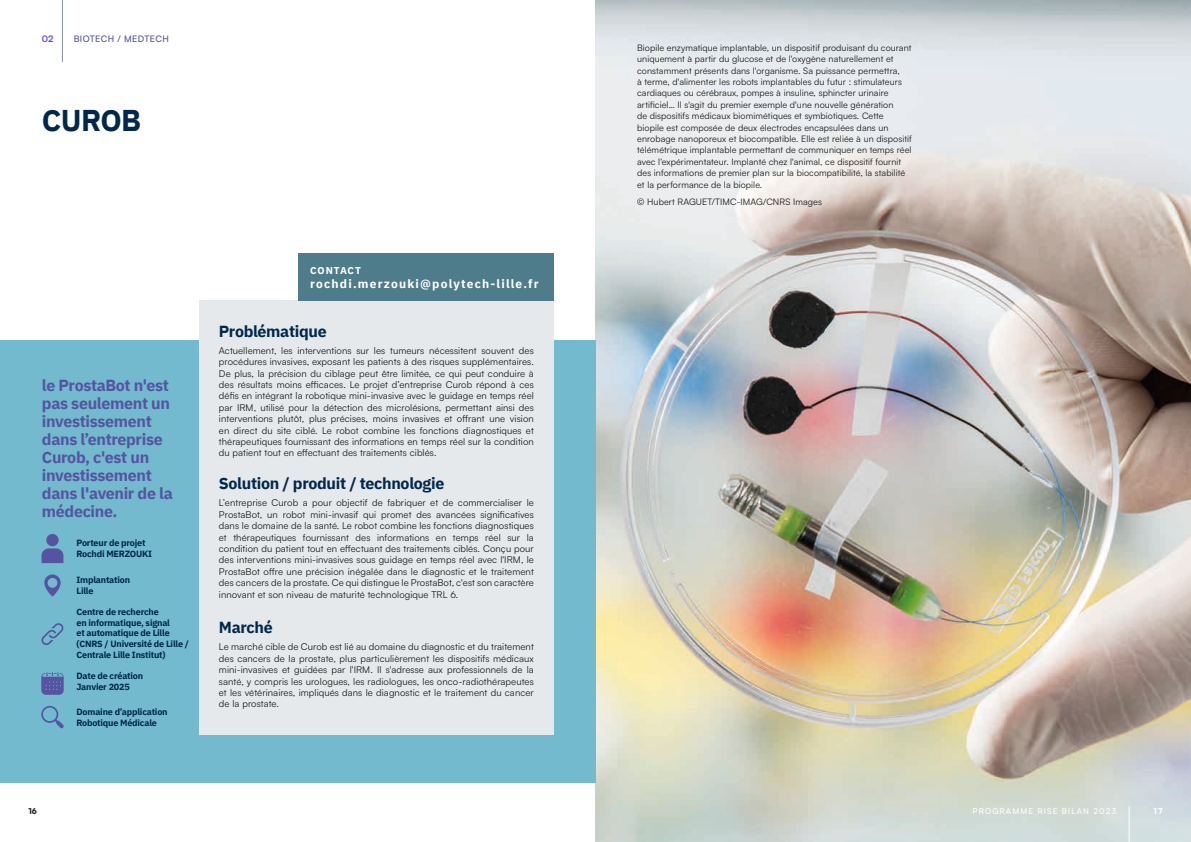
<style>
.page{position:relative;width:1191px;height:842px;background:#fff}
.page>*{position:absolute;margin:0;border:0;box-sizing:border-box;transform-origin:0 0}
.t1{font:700 30px "IBM Plex Sans";letter-spacing:-.02em;color:#00284b}
.t2{font:700 16px/18px "IBM Plex Sans";letter-spacing:-.02em;color:#5654a0}
.t3{font:700 16px "IBM Plex Sans";letter-spacing:-.02em;color:#00284b}
.t4{font:700 12px "IBM Plex Sans";letter-spacing:.1em;color:#fff}
.t5{font:700 10px "IBM Plex Sans";letter-spacing:.095em;color:#fff}
.t6{font:9.5px/11.4px "Satoshi";letter-spacing:.01em;color:#1d1d1b;text-align:justify}
.t7{font:9px/11.4px "Satoshi";letter-spacing:.01em;color:#1d1d1b}
.t8{font:700 9px/10.8px "IBM Plex Sans";letter-spacing:-.02em;color:#00284b}
.t9{font:500 9px "Satoshi";letter-spacing:.04em;color:#5654a0}
.t10{font:700 9px "Satoshi";color:#6941eb}
.t11{font:500 8px "Satoshi";letter-spacing:.14em;color:#fff}
.t12{font:900 8px "Satoshi";color:#1d1d1b}
.t13{font:900 8px "Satoshi";color:#fff}
</style>
<div class="page">
<img style="left:595px;top:0;width:596px;height:842px">
<div style="left:0;top:340px;width:595px;height:442px;background:#73bacf"></div>
<div style="left:199px;top:301px;width:355px;height:434px;background:#e6e9ec"></div>
<svg style="left:41px;top:672px;width:22px;height:22px"></svg>
<svg style="left:44px;top:574px;width:17px;height:22px"></svg>
<div style="left:48px;top:578px;width:9px;height:10px;background:#75bad0;border-radius:50%"></div>
<div style="left:46px;top:534px;width:13px;height:12px;background:#5654a0;border-radius:50%"></div>
<svg style="left:42px;top:548px;width:21px;height:15px"></svg>
<svg style="left:41px;top:706px;width:23px;height:22px"></svg>
<svg style="left:41px;top:623px;width:23px;height:22px"></svg>
<hr style="left:1128px;top:806px;width:1px;height:36px;background:#fff">
<hr style="left:62px;top:0;width:1px;height:62px;background:#8495a1">
<div style="left:299px;top:253px;width:255px;height:48px;background:#4e7c8a"></div>
<p class="t10" style="left:42px;top:32px;width:13px">02</p>
<p class="t9" style="left:74px;top:32px;width:97px">BIOTECH / MEDTECH</p>
<h1 class="t1" style="left:42px;top:97px;width:101px">CUROB</h1>
<h2 class="t2" style="left:42px;top:375px;width:132px">le ProstaBot n'est pas seulement un investissement dans l’entreprise<br>Curob, c'est un investissement dans l'avenir de la médecine.</h2>
<p class="t8" style="left:76px;top:537px;width:77px">Porteur de projet<br>Rochdi MERZOUKI</p>
<p class="t8" style="left:76px;top:574px;width:55px">Implantation<br>Lille</p>
<p class="t8" style="left:76px;top:605px;width:114px">Centre de recherche<br>en informatique, signal<br>et automatique de Lille (CNRS / Université de Lille /<br>Centrale Lille Institut)</p>
<p class="t8" style="left:76px;top:670px;width:68px">Date de création<br>Janvier 2025</p>
<p class="t8" style="left:76px;top:705px;width:93px">Domaine d’application<br>Robotique Médicale</p>
<p class="t5" style="left:310px;top:262px;width:52px">CONTACT</p>
<p class="t4" style="left:310px;top:274px;width:230px">rochdi.merzouki@polytech-lille.fr</p>
<h2 class="t3" style="left:219px;top:318px;width:109px">Problématique</h2>
<p class="t6" style="left:219px;top:344px;width:316px">Actuellement, les interventions sur les tumeurs nécessitent souvent des procédures invasives, exposant les patients à des risques supplémentaires.<br>De plus, la précision du ciblage peut être limitée, ce qui peut conduire à des résultats moins efficaces. Le projet d’entreprise Curob répond à ces défis en intégrant la robotique mini-invasive avec le guidage en temps réel par IRM, utilisé pour la détection des microlésions, permettant ainsi des interventions plutôt, plus précises, moins invasives et offrant une vision en direct du site ciblé. Le robot combine les fonctions diagnostiques et thérapeutiques fournissant des informations en temps réel sur la condition du patient tout en effectuant des traitements ciblés.</p>
<h2 class="t3" style="left:219px;top:471px;width:227px">Solution / produit / technologie</h2>
<p class="t6" style="left:219px;top:497px;width:316px">L’entreprise Curob a pour objectif de fabriquer et de commercialiser le ProstaBot, un robot mini-invasif qui promet des avancées significatives dans le domaine de la santé. Le robot combine les fonctions diagnostiques et thérapeutiques fournissant des informations en temps réel sur la condition du patient tout en effectuant des traitements ciblés. Conçu pour des interventions mini-invasives sous guidage en temps réel avec l'IRM, le ProstaBot offre une précision inégalée dans le diagnostic et le traitement des cancers de la prostate. Ce qui distingue le ProstaBot, c'est son caractère innovant et son niveau de maturité technologique TRL 6.</p>
<h2 class="t3" style="left:219px;top:615px;width:55px">Marché</h2>
<p class="t6" style="left:219px;top:641px;width:316px">Le marché cible de Curob est lié au domaine du diagnostic et du traitement des cancers de la prostate, plus particulièrement les dispositifs médicaux mini-invasives et guidées par l'IRM. Il s'adresse aux professionnels de la santé, y compris les urologues, les radiologues, les onco-radiothérapeutes et les vétérinaires, impliqués dans le diagnostic et le traitement du cancer de la prostate.</p>
<p class="t7" style="left:637px;top:41px;width:276px">Biopile enzymatique implantable, un dispositif produisant du courant uniquement à partir du glucose et de l'oxygène naturellement et constamment présents dans l'organisme. Sa puissance permettra,<br>à terme, d'alimenter les robots implantables du futur : stimulateurs cardiaques ou cérébraux, pompes à insuline, sphincter urinaire artificiel… Il s'agit du premier exemple d'une nouvelle génération<br>de dispositifs médicaux biomimétiques et symbiotiques. Cette biopile est composée de deux électrodes encapsulées dans un enrobage nanoporeux et biocompatible. Elle est reliée à un dispositif télémétrique implantable permettant de communiquer en temps réel avec l'expérimentateur. Implanté chez l'animal, ce dispositif fournit des informations de premier plan sur la biocompatibilité, la stabilité et la performance de la biopile.</p>
<p class="t7" style="left:637px;top:195px;width:186px">© Hubert RAGUET/TIMC-IMAG/CNRS Images</p>
<p class="t12" style="left:28px;top:805px;width:10px">16</p>
<p class="t11" style="left:972px;top:805px;width:145px">PROGRAMME RISE BILAN 2023</p>
<p class="t13" style="left:1153px;top:805px;width:11px">17</p>
</div>
